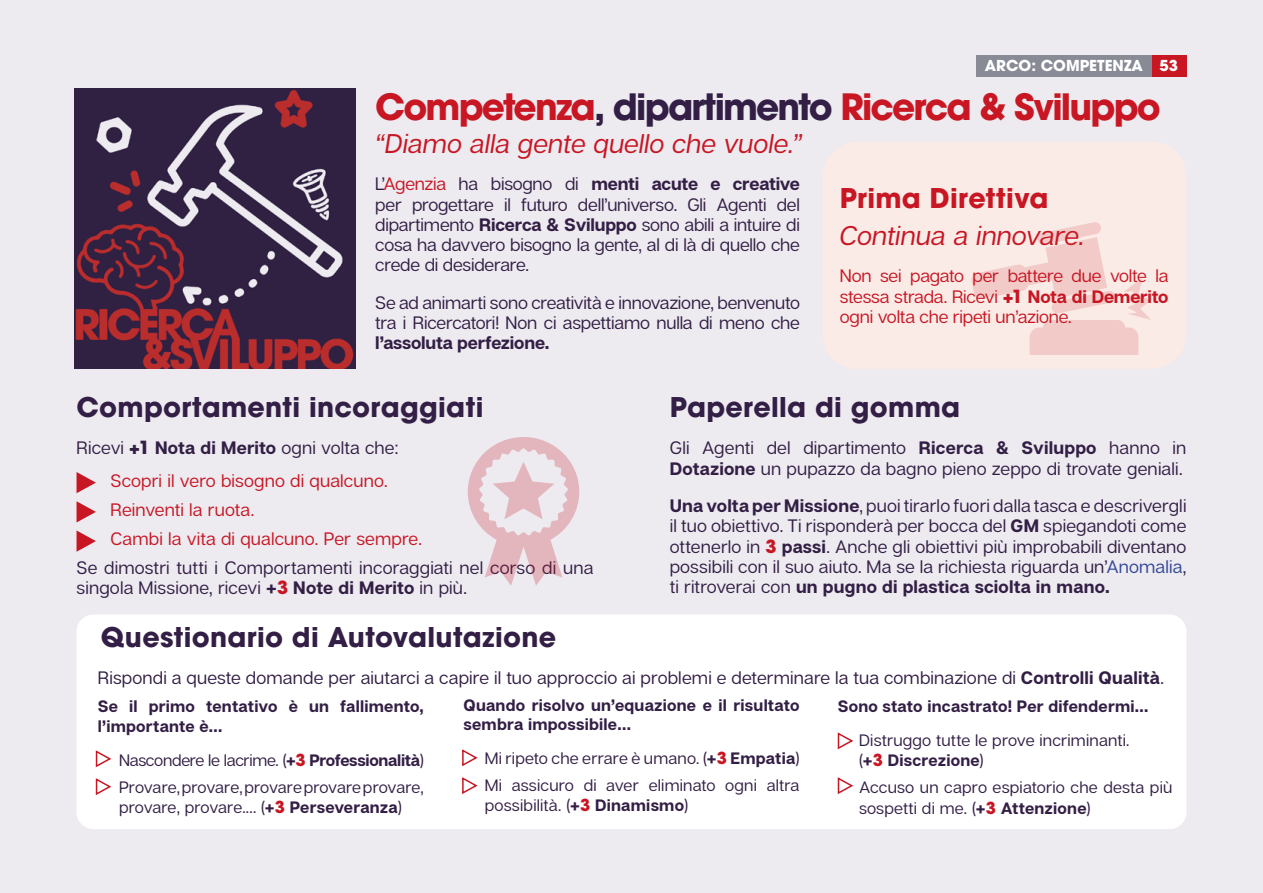
<style>
.page{position:relative;width:1263px;height:893px;background:#edeaf0}
.page>*{position:absolute;margin:0;border:0;box-sizing:border-box;transform-origin:0 0}
.Sub-Subheading{font:700 36px "ITC Avant Garde Pro";letter-spacing:-.05em;color:#c81623}
.Main_Body{font:700 27px "ITC Avant Garde Pro";letter-spacing:.015em;color:#331f45}
.Main_Body-2{font:italic 27px "Articulat CF";letter-spacing:.005em;color:#c81623}
.Main_Body-3{font:700 27px "ITC Avant Garde Pro";color:#c81623}
.Main_Body-4{font:18px/20.2px "Articulat CF";letter-spacing:.01em;color:#331f45;text-align:justify}
.Main_Body-5{font:18px/20.2px "Articulat CF";color:#c81623;text-align:justify}
.Main_Body-6{font:16.5px/20.2px "Articulat CF";letter-spacing:.01em;color:#331f45}
.Sub-Subheading-2{font:700 16.5px/19.5px "Articulat CF";letter-spacing:.015em;color:#331f45}
.Main_Body-7{font:16.5px/20.2px "Articulat CF";letter-spacing:-.01em;color:#331f45}
.Main_Body-8{font:16.5px "Articulat CF";letter-spacing:-.015em;color:#331f45}
.t1{font:700 15px "ITC Avant Garde Pro";color:#fff}
.s1{color:#331f45}
.s2{color:#c81623}
.s3{font-weight:700}
.s4{font-family:"ITC Avant Garde Pro";font-weight:700}
.s5{font-family:"ITC Avant Garde Pro";font-weight:700;color:#c81623}
.s6{color:#324797}
</style>
<div class="page">
<div style="left:1151px;top:55px;width:35px;height:22px;background:#c81623"></div>
<div style="left:976px;top:55px;width:175px;height:22px;background:#888b96"></div>
<img style="left:74px;top:88px;width:281px;height:281px">
<div style="left:823px;top:142px;width:363px;height:227px;background:#faebe6;border-radius:34px"></div>
<svg style="left:971px;top:222px;width:180px;height:133px"></svg>
<svg style="left:77px;top:472px;width:19px;height:21px"></svg>
<svg style="left:77px;top:501px;width:19px;height:21px"></svg>
<svg style="left:77px;top:530px;width:19px;height:22px"></svg>
<svg style="left:468px;top:437px;width:111px;height:148px"></svg>
<div style="left:77px;top:614px;width:1109px;height:215px;background:#fff;border-radius:17px"></div>
<svg style="left:95px;top:750px;width:17px;height:18px"></svg>
<svg style="left:95px;top:778px;width:17px;height:17px"></svg>
<svg style="left:462px;top:749px;width:16px;height:18px"></svg>
<svg style="left:462px;top:777px;width:16px;height:17px"></svg>
<svg style="left:837px;top:732px;width:16px;height:18px"></svg>
<svg style="left:837px;top:777px;width:16px;height:17px"></svg>
<p class="t1" style="left:985px;top:56px;width:24px">ARCo</p>
<p class="t1" style="left:1031px;top:56px;width:148px">: Competenza 53</p>
<p class="Sub-Subheading" style="left:375px;top:83px;width:787px">Competenza<span class="s1">, dipartimento</span> Ricerca &amp; Sviluppo</p>
<p class="Main_Body-2" style="left:375px;top:128px;width:428px">“Diamo alla gente quello che vuole.”</p>
<p class="Main_Body-4" style="left:375px;top:174px;width:426px">L’<span class="s2">Agenzia</span> ha bisogno di <span class="s3">menti acute e creative </span>per progettare il futuro dell’universo. Gli Agenti del dipartimento <span class="s3">Ricerca &amp; Sviluppo</span> sono abili a intuire di cosa ha davvero bisogno la gente, al di là di quello che crede di desiderare.</p>
<p class="Main_Body-4" style="left:375px;top:293px;width:426px">Se ad animarti sono creatività e innovazione, benvenuto tra i Ricercatori! Non ci aspettiamo nulla di meno che <span class="s3">l’assoluta perfezione.</span></p>
<p class="Main_Body-3" style="left:840px;top:180px;width:210px">Prima Direttiva</p>
<p class="Main_Body-2" style="left:840px;top:220px;width:246px">Continua a innovare.</p>
<p class="Main_Body-5" style="left:840px;top:266px;width:330px">Non sei pagato per battere due volte la stessa strada. Ricevi <span class="s4">+1</span> <span class="s3">Nota di Demerito </span>ogni volta che ripeti un’azione.</p>
<p class="Main_Body" style="left:77px;top:389px;width:408px">Comportamenti incoraggiati</p>
<p class="Main_Body-4" style="left:77px;top:438px;width:324px">Ricevi <span class="s4">+1</span> <span class="s3">Nota di Merito</span> ogni volta che:</p>
<p class="Main_Body-5" style="left:111px;top:471px;width:278px">Scopri il vero bisogno di qualcuno.</p>
<p class="Main_Body-5" style="left:111px;top:500px;width:145px">Reinventi la ruota.</p>
<p class="Main_Body-5" style="left:111px;top:529px;width:313px">Cambi la vita di qualcuno. Per sempre.</p>
<p class="Main_Body-4" style="left:77px;top:558px;width:518px">Se dimostri tutti i Comportamenti incoraggiati nel corso di una singola Missione, ricevi <span class="s3">+</span><span class="s5">3</span> <span class="s3">Note di Merito</span> in più.</p>
<p class="Main_Body" style="left:670px;top:389px;width:292px">Paperella di gomma</p>
<p class="Main_Body-4" style="left:670px;top:438px;width:518px">Gli Agenti del dipartimento <span class="s3">Ricerca &amp; Sviluppo</span> hanno in<br><span class="s3">Dotazione</span> un pupazzo da bagno pieno zeppo di trovate geniali.</p>
<p class="Main_Body-4" style="left:670px;top:496px;width:518px"><span class="s3">Una volta per Missione</span>, puoi tirarlo fuori dalla tasca e descrivergli il tuo obiettivo. Ti risponderà per bocca del <span class="s3">GM</span> spiegandoti come ottenerlo in <span class="s5">3</span> <span class="s3">passi</span>. Anche gli obiettivi più improbabili diventano possibili con il suo aiuto. Ma se la richiesta riguarda un’<span class="s6">Anomalia</span>, ti ritroverai con <span class="s3">un pugno di plastica sciolta in mano.</span></p>
<p class="Main_Body" style="left:101px;top:619px;width:457px">Questionario di Autovalutazione</p>
<p class="Main_Body-4" style="left:98px;top:668px;width:1067px">Rispondi a queste domande per aiutarci a capire il tuo approccio ai problemi e determinare la tua combinazione di <span class="s3">Controlli Qualità</span>.</p>
<p class="Sub-Subheading-2" style="left:98px;top:698px;width:327px">Se il primo tentativo è un fallimento, l’importante è...</p>
<p class="Main_Body-8" style="left:119px;top:750px;width:306px">Nascondere le lacrime. (<span class="s3">+</span><span class="s5">3</span> <span class="s3">Professionalità</span>)</p>
<p class="Main_Body-7" style="left:119px;top:777px;width:306px">Provare, provare, provare provare provare, provare, provare.... (<span class="s3">+</span><span class="s5">3</span> <span class="s3">Perseveranza</span>)</p>
<p class="Sub-Subheading-2" style="left:463px;top:696px;width:337px">Quando risolvo un’equazione e il risultato sembra impossibile...</p>
<p class="Main_Body-6" style="left:485px;top:749px;width:316px">Mi ripeto che errare è umano. (<span class="s3">+</span><span class="s5">3</span> <span class="s3">Empatia</span>)</p>
<p class="Main_Body-6" style="left:485px;top:776px;width:316px">Mi assicuro di aver eliminato ogni altra possibilità. (<span class="s3">+</span><span class="s5">3</span> <span class="s3">Dinamismo</span>)</p>
<p class="Sub-Subheading-2" style="left:838px;top:698px;width:312px">Sono stato incastrato! Per difendermi...</p>
<p class="Main_Body-6" style="left:859px;top:731px;width:272px">Distruggo tutte le prove incriminanti. (<span class="s3">+</span><span class="s5">3</span> <span class="s3">Discrezione</span>)</p>
<p class="Main_Body-6" style="left:859px;top:778px;width:315px">Accuso un capro espiatorio che desta più sospetti di me. (<span class="s3">+</span><span class="s5">3</span> <span class="s3">Attenzione</span>)</p>
</div>
